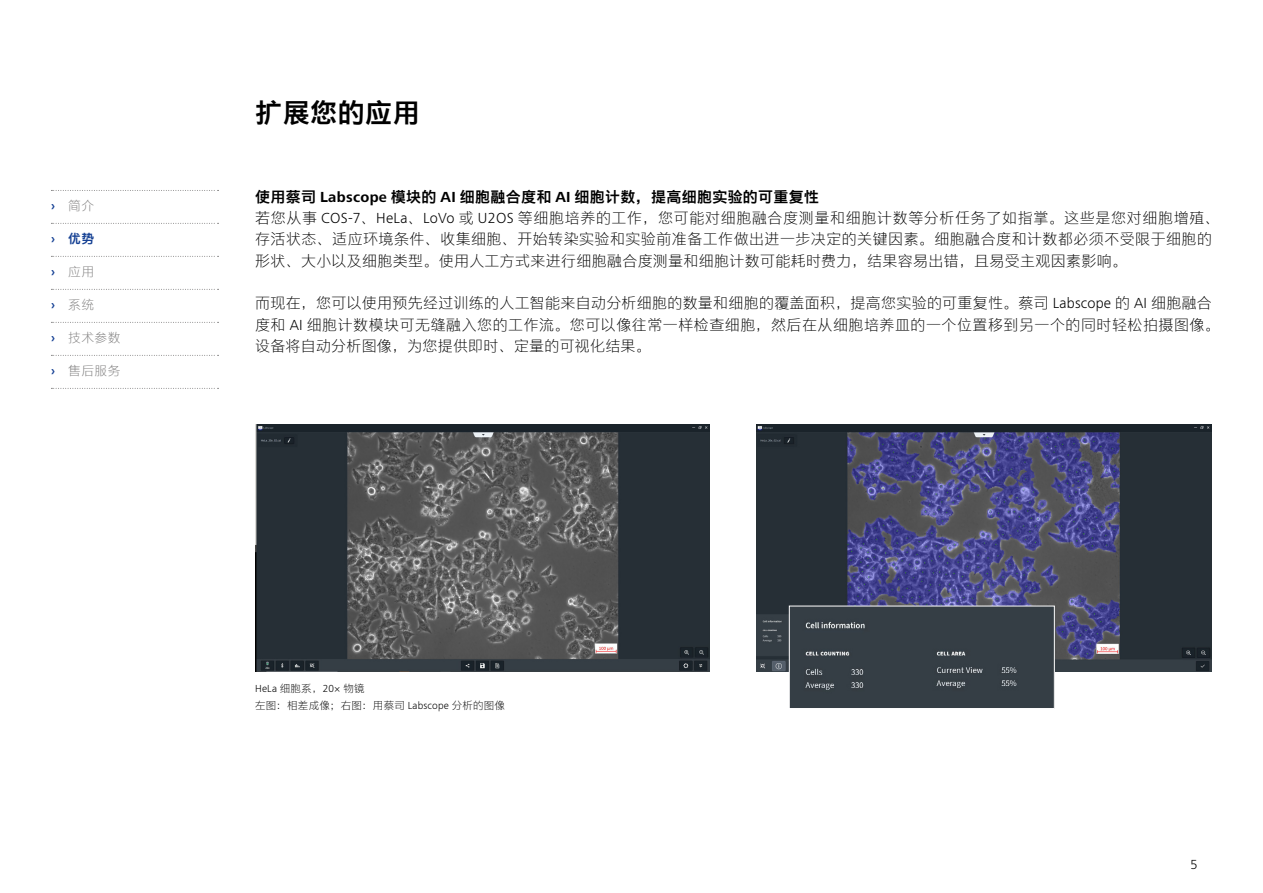
<style>
.page{position:relative;width:1263px;height:893px;background:#fff}
.page>*{position:absolute;margin:0;border:0;box-sizing:border-box;transform-origin:0 0}
.t1{font:27px "M Ying Hei PRC W7";letter-spacing:.02em;color:#000}
.t2{font:15px/21.3px "M Ying Hei PRC W3";letter-spacing:.03em;color:#000}
.t3{font:15px "M Ying Hei PRC W7";letter-spacing:.02em;color:#000}
.t4{font:300 13.5px "ZEISS Frutiger Next W1 G";color:#000}
.t5{font:12.75px "M Ying Hei PRC W3";letter-spacing:.04em;color:#7c7b7b}
.t6{font:12.75px "M Ying Hei PRC W7";color:#164194}
.t7{font:10.5px/16.5px "M Ying Hei PRC W3";letter-spacing:.02em;color:#000}
.s1{font-family:"ZEISS Frutiger Next W1 G";font-weight:700;color:#164194}
.s2{font-family:"ZEISS Frutiger Next W1 G";font-weight:700}
.s3{font-family:"ZEISS Frutiger Next W1 G";font-weight:300}
</style>
<div class="page">
<img style="left:757px;top:424px;width:454px;height:247px">
<img style="left:255px;top:424px;width:454px;height:247px">
<div style="left:791px;top:608px;width:262px;height:99px;background:#353e45"></div>
<div style="left:789px;top:606px;width:266px;height:103px;border:1px solid #fff"></div>
<svg style="left:51px;top:190px;width:168px;height:1px"></svg>
<svg style="left:51px;top:223px;width:168px;height:1px"></svg>
<svg style="left:51px;top:256px;width:168px;height:1px"></svg>
<svg style="left:51px;top:289px;width:168px;height:1px"></svg>
<svg style="left:51px;top:322px;width:168px;height:1px"></svg>
<svg style="left:51px;top:355px;width:168px;height:1px"></svg>
<svg style="left:51px;top:388px;width:168px;height:1px"></svg>
<p class="t5" style="left:51px;top:198px;width:45px"><span class="s1">›</span> 简介</p>
<p class="t6" style="left:51px;top:231px;width:45px"><span class="s2">›</span> 优势</p>
<p class="t5" style="left:51px;top:264px;width:45px"><span class="s1">›</span> 应用</p>
<p class="t5" style="left:51px;top:297px;width:45px"><span class="s1">›</span> 系统</p>
<p class="t5" style="left:51px;top:330px;width:71px"><span class="s1">›</span> 技术参数</p>
<p class="t5" style="left:51px;top:363px;width:71px"><span class="s1">›</span> 售后服务</p>
<h1 class="t1" style="left:255px;top:95px;width:166px">扩展您的应用</h1>
<p class="t3" style="left:255px;top:187px;width:565px">使用蔡司 <span class="s2">Labscope</span> 模块的 <span class="s2">AI</span> 细胞融合度和 <span class="s2">AI</span> 细胞计数，提高细胞实验的可重复性</p>
<p class="t2" style="left:255px;top:207px;width:966px">若您从事 <span class="s3">COS-7</span>、<span class="s3">HeLa</span>、<span class="s3">LoVo</span> 或 <span class="s3">U2OS</span> 等细胞培养的工作，您可能对细胞融合度测量和细胞计数等分析任务了如指掌。这些是您对细胞增殖、存活状态、适应环境条件、收集细胞、开始转染实验和实验前准备工作做出进一步决定的关键因素。细胞融合度和计数都必须不受限于细胞的形状、大小以及细胞类型。使用人工方式来进行细胞融合度测量和细胞计数可能耗时费力，结果容易出错，且易受主观因素影响。</p>
<p class="t2" style="left:255px;top:292px;width:966px">而现在，您可以使用预先经过训练的人工智能来自动分析细胞的数量和细胞的覆盖面积，提高您实验的可重复性。蔡司 <span class="s3">Labscope</span> 的 <span class="s3">AI</span> 细胞融合度和 <span class="s3">AI</span> 细胞计数模块可无缝融入您的工作流。您可以像往常一样检查细胞，然后在从细胞培养皿的一个位置移到另一个的同时轻松拍摄图像。设备将自动分析图像，为您提供即时、定量的可视化结果。</p>
<p class="t7" style="left:255px;top:680px;width:251px"><span class="s3">HeLa</span> 细胞系，<span class="s3">20</span>× 物镜<br>左图：相差成像；右图：用蔡司 <span class="s3">Labscope</span> 分析的图像</p>
<p class="t4" style="left:1190px;top:855px;width:9px">5</p>
</div>
